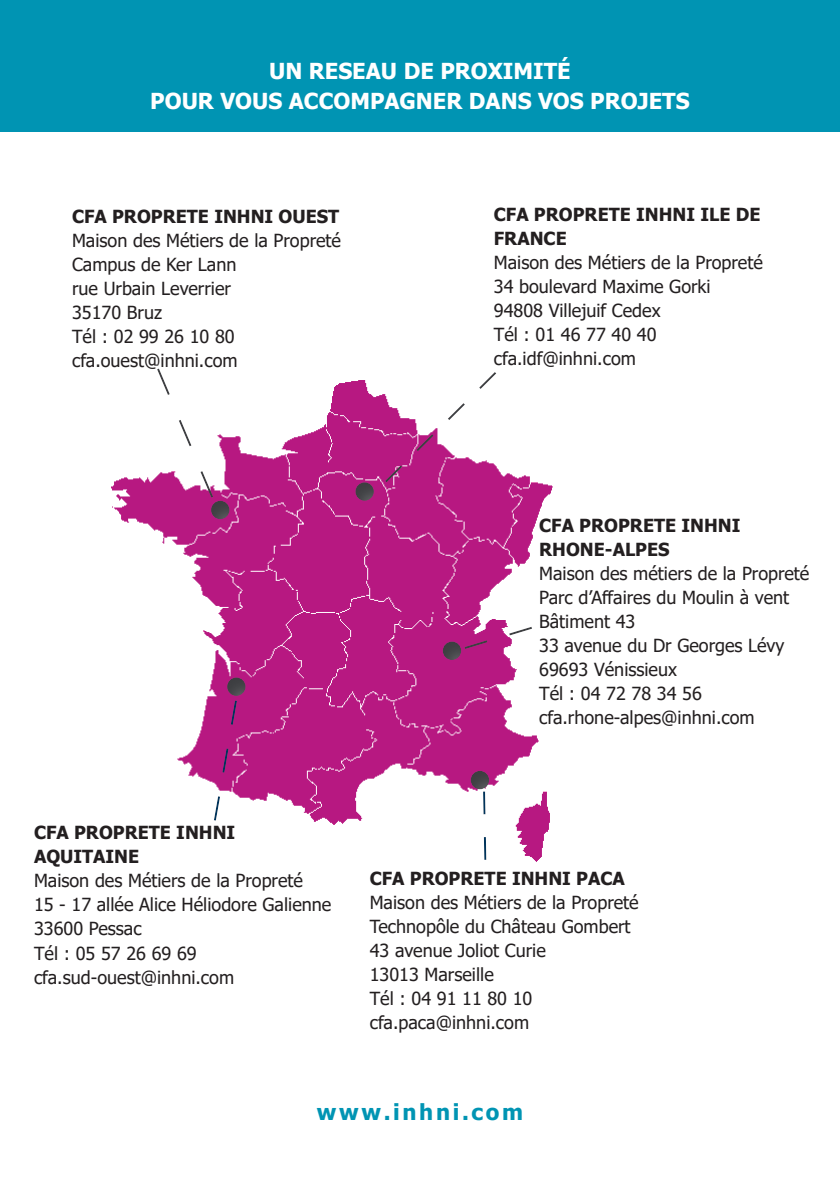
<style>
.page{position:relative;width:840px;height:1191px;background:#fff}
.page>*{position:absolute;margin:0;border:0;box-sizing:border-box;transform-origin:0 0}
.t1{font:700 22px "Tahoma";color:#fff}
.t2{font:700 22px "Tahoma";letter-spacing:.12em;color:#0094b3}
.t3{font:18px "Tahoma";color:#231f20}
.t4{font:700 18px/24px "Tahoma";color:#231f20}
</style>
<div class="page">
<div style="left:0;top:0;width:839px;height:131px;background:#0094b3"></div>
<img style="left:111px;top:380px;width:442px;height:481px">
<div style="left:384px;top:369px;width:116px;height:114px;background:#6c6d70;opacity:.75"></div>
<div style="left:353px;top:479px;width:24px;height:24px;background:#6c6d70;opacity:.75"></div>
<svg style="left:462px;top:607px;width:74px;height:60px"></svg>
<div style="left:440px;top:638px;width:24px;height:24px;background:#6c6d70;opacity:.75"></div>
<svg style="left:463px;top:790px;width:41px;height:71px"></svg>
<svg style="left:210px;top:699px;width:29px;height:124px"></svg>
<div style="left:468px;top:767px;width:24px;height:24px;background:#6c6d70;opacity:.75"></div>
<div style="left:225px;top:674px;width:24px;height:24px;background:#6c6d70;opacity:.75"></div>
<svg style="left:127px;top:368px;width:117px;height:133px"></svg>
<div style="left:209px;top:497px;width:24px;height:24px;background:#6c6d70;opacity:.75"></div>
<p class="t1" style="left:269px;top:55px;width:303px">UN RESEAU DE PROXIMITÉ</p>
<p class="t1" style="left:150px;top:85px;width:540px">POUR VOUS ACCOMPAGNER DANS VOS PROJETS</p>
<p class="t4" style="left:72px;top:205px;width:268px">CFA PROPRETE INHNI OUEST</p>
<p class="t3" style="left:72px;top:228px;width:270px">Maison des Métiers de la Propreté</p>
<p class="t3" style="left:72px;top:252px;width:166px">Campus de Ker Lann</p>
<p class="t3" style="left:72px;top:276px;width:160px">rue Urbain Leverrier</p>
<p class="t3" style="left:72px;top:300px;width:91px">35170 Bruz</p>
<p class="t3" style="left:72px;top:324px;width:164px">Tél : 02 99 26 10 80</p>
<p class="t3" style="left:72px;top:348px;width:167px">cfa.ouest@inhni.com</p>
<p class="t4" style="left:493px;top:203px;width:268px">CFA PROPRETE INHNI ILE DE<br>FRANCE</p>
<p class="t3" style="left:493px;top:250px;width:270px">Maison des Métiers de la Propreté</p>
<p class="t3" style="left:493px;top:274px;width:218px">34 boulevard Maxime Gorki</p>
<p class="t3" style="left:493px;top:298px;width:168px">94808 Villejuif Cedex</p>
<p class="t3" style="left:493px;top:322px;width:164px">Tél : 01 46 77 40 40</p>
<p class="t3" style="left:493px;top:346px;width:143px">cfa.idf@inhni.com</p>
<p class="t4" style="left:539px;top:514px;width:203px">CFA PROPRETE INHNI<br>RHONE-ALPES</p>
<p class="t3" style="left:539px;top:561px;width:271px">Maison des métiers de la Propreté</p>
<p class="t3" style="left:539px;top:585px;width:251px">Parc d’Affaires du Moulin à vent</p>
<p class="t3" style="left:539px;top:609px;width:98px">Bâtiment 43</p>
<p class="t3" style="left:539px;top:633px;width:247px">33 avenue du Dr Georges Lévy</p>
<p class="t3" style="left:539px;top:657px;width:139px">69693 Vénissieux</p>
<p class="t3" style="left:539px;top:681px;width:164px">Tél : 04 72 78 34 56</p>
<p class="t3" style="left:539px;top:705px;width:217px">cfa.rhone-alpes@inhni.com</p>
<p class="t4" style="left:34px;top:821px;width:203px">CFA PROPRETE INHNI<br>AQUITAINE</p>
<p class="t3" style="left:34px;top:869px;width:270px">Maison des Métiers de la Propreté</p>
<p class="t3" style="left:34px;top:893px;width:299px">15 - 17 allée Alice Héliodore Galienne</p>
<p class="t3" style="left:34px;top:917px;width:109px">33600 Pessac</p>
<p class="t3" style="left:34px;top:941px;width:164px">Tél : 05 57 26 69 69</p>
<p class="t3" style="left:34px;top:965px;width:201px">cfa.sud-ouest@inhni.com</p>
<p class="t4" style="left:369px;top:866px;width:256px">CFA PROPRETE INHNI PACA</p>
<p class="t3" style="left:369px;top:890px;width:270px">Maison des Métiers de la Propreté</p>
<p class="t3" style="left:369px;top:914px;width:262px">Technopôle du Château Gombert</p>
<p class="t3" style="left:369px;top:938px;width:177px">43 avenue Joliot Curie</p>
<p class="t3" style="left:369px;top:962px;width:125px">13013 Marseille</p>
<p class="t3" style="left:369px;top:986px;width:164px">Tél : 04 91 11 80 10</p>
<p class="t3" style="left:369px;top:1010px;width:161px">cfa.paca@inhni.com</p>
<p class="t2" style="left:317px;top:1096px;width:207px">www.inhni.com</p>
</div>
